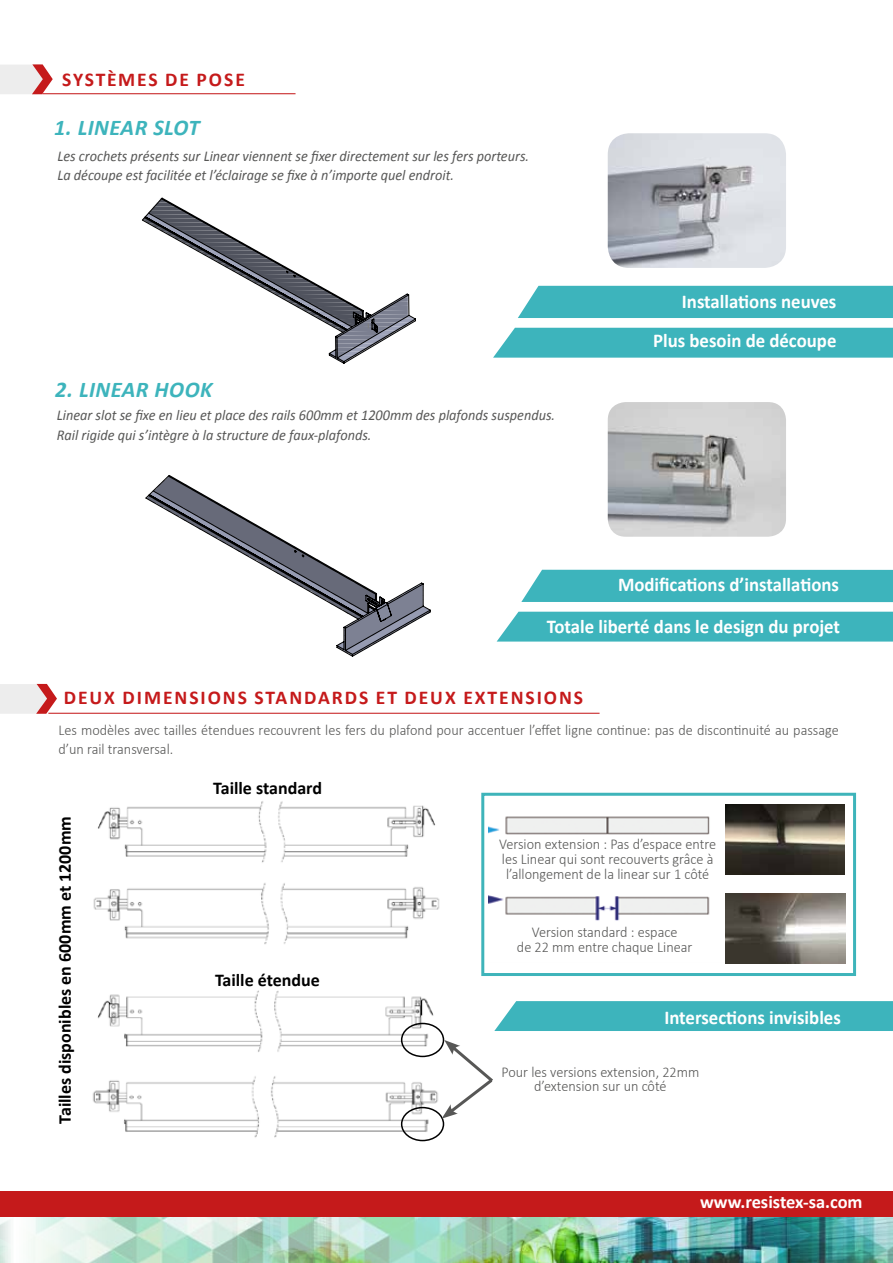
<style>
.page{position:relative;width:893px;height:1263px;background:#fff}
.page>*{position:absolute;margin:0;border:0;box-sizing:border-box;transform-origin:0 0}
.t1{font:italic 700 22.5px "Calibri";letter-spacing:.02em;color:#3db4bc}
.t2{font:700 19.5px "Calibri";color:#fff;scale:.96 1}
.t3{font:700 19.5px "Calibri";letter-spacing:.1em;color:#c51a1b}
.t4{font:700 18.45px "Calibri";color:#fff}
.t5{font:700 18px "Calibri";color:#000}
.t6{font:300 15px/15px "Calibri";color:#575756;scale:.95 1}
.t7{font:italic 15px/19.5px "Calibri";color:#575756;scale:.95 1}
</style>
<div class="page">
<img style="left:28px;top:1217px;width:205px;height:46px">
<img style="left:233px;top:1217px;width:430px;height:46px">
<img style="left:663px;top:1217px;width:230px;height:46px">
<div style="left:0;top:1191px;width:893px;height:26px;background:#c51a1b"></div>
<svg style="left:145px;top:475px;width:286px;height:182px"></svg>
<svg style="left:142px;top:197px;width:274px;height:167px"></svg>
<svg style="left:0;top:64px;width:53px;height:30px;background:#e7c7c7"></svg>
<hr style="left:42px;top:93px;width:254px;height:1px;background:#c51a1b">
<div style="left:493px;top:328px;width:400px;height:30px;background:#3db4bc"></div>
<div style="left:518px;top:286px;width:375px;height:32px;background:#3db4bc"></div>
<div style="left:497px;top:612px;width:396px;height:30px;background:#3db4bc"></div>
<div style="left:521px;top:570px;width:372px;height:32px;background:#3db4bc"></div>
<div style="left:481px;top:793px;width:375px;height:183px;border:3px solid #3eb4ba"></div>
<img style="left:92px;top:990px;width:353px;height:152px">
<div style="left:401px;top:1023px;width:43px;height:34px;border:2px solid #000;border-radius:50%"></div>
<div style="left:401px;top:1107px;width:43px;height:34px;border:2px solid #000;border-radius:50%"></div>
<svg style="left:442px;top:1040px;width:51px;height:79px"></svg>
<img style="left:93px;top:801px;width:347px;height:143px">
<img style="left:488px;top:810px;width:242px;height:152px">
<div style="left:505px;top:838px;width:183px;height:40px;background:#fff"></div>
<div style="left:500px;top:922px;width:203px;height:33px;background:#fff"></div>
<img style="left:726px;top:804px;width:119px;height:70px">
<img style="left:726px;top:893px;width:119px;height:71px">
<svg style="left:0;top:684px;width:57px;height:30px;background:#e7c9c9"></svg>
<hr style="left:48px;top:713px;width:552px;height:1px;background:#c51a1b">
<div style="left:494px;top:1001px;width:399px;height:30px;background:#3db4bc"></div>
<img style="left:608px;top:133px;width:178px;height:135px">
<img style="left:608px;top:402px;width:178px;height:135px">
<h2 class="t3" style="left:62px;top:67px;width:184px">SYSTÈMES DE POSE</h2>
<h1 class="t1" style="left:54px;top:113px;width:147px">1. LINEAR SLOT</h1>
<p class="t7" style="left:57px;top:145px;width:498px">Les crochets présents sur Linear viennent se fixer directement sur les fers porteurs.<br>La découpe est facilitée et l’éclairage se fixe à n’importe quel endroit.</p>
<h1 class="t1" style="left:55px;top:375px;width:159px">2. LINEAR HOOK</h1>
<p class="t7" style="left:57px;top:405px;width:526px">Linear slot se fixe en lieu et place des rails 600mm et 1200mm des plafonds suspendus.<br>Rail rigide qui s’intègre à la structure de faux-plafonds.</p>
<h2 class="t2" style="left:682px;top:289px;width:162px">Installations neuves</h2>
<h2 class="t2" style="left:653px;top:328px;width:192px">Plus besoin de découpe</h2>
<h2 class="t2" style="left:618px;top:572px;width:232px">Modifications d’installations</h2>
<h2 class="t2" style="left:547px;top:614px;width:307px">Totale liberté dans le design du projet</h2>
<h2 class="t3" style="left:64px;top:685px;width:521px">DEUX DIMENSIONS STANDARDS ET DEUX EXTENSIONS</h2>
<p class="t6" style="left:59px;top:720px;width:823px;line-height:19.5px">Les modèles avec tailles étendues recouvrent les fers du plafond pour accentuer l’effet ligne continue: pas de discontinuité au passage d’un rail transversal.</p>
<p class="t5" style="left:53px;top:1124px;width:309px;rotate:-90deg">Tailles disponibles en 600mm et 1200mm</p>
<p class="t5" style="left:213px;top:777px;width:110px">Taille standard</p>
<p class="t5" style="left:215px;top:968px;width:106px">Taille étendue</p>
<p class="t6" style="left:499px;top:836px;width:230px">Version extension : Pas d’espace entre les Linear qui sont recouverts grâce à l’allongement de la linear sur 1 côté</p>
<p class="t6" style="left:517px;top:925px;width:186px;text-align:center">Version standard : espace<br>de 22 mm entre chaque Linear</p>
<h2 class="t2" style="left:664px;top:1005px;width:185px">Intersections invisibles</h2>
<p class="t6" style="left:501px;top:1065px;width:210px;line-height:13.5px;text-align:center">Pour les versions extension, 22mm d’extension sur un côté</p>
<p class="t4" style="left:700px;top:1190px;width:164px">www.resistex-sa.com</p>
</div>
